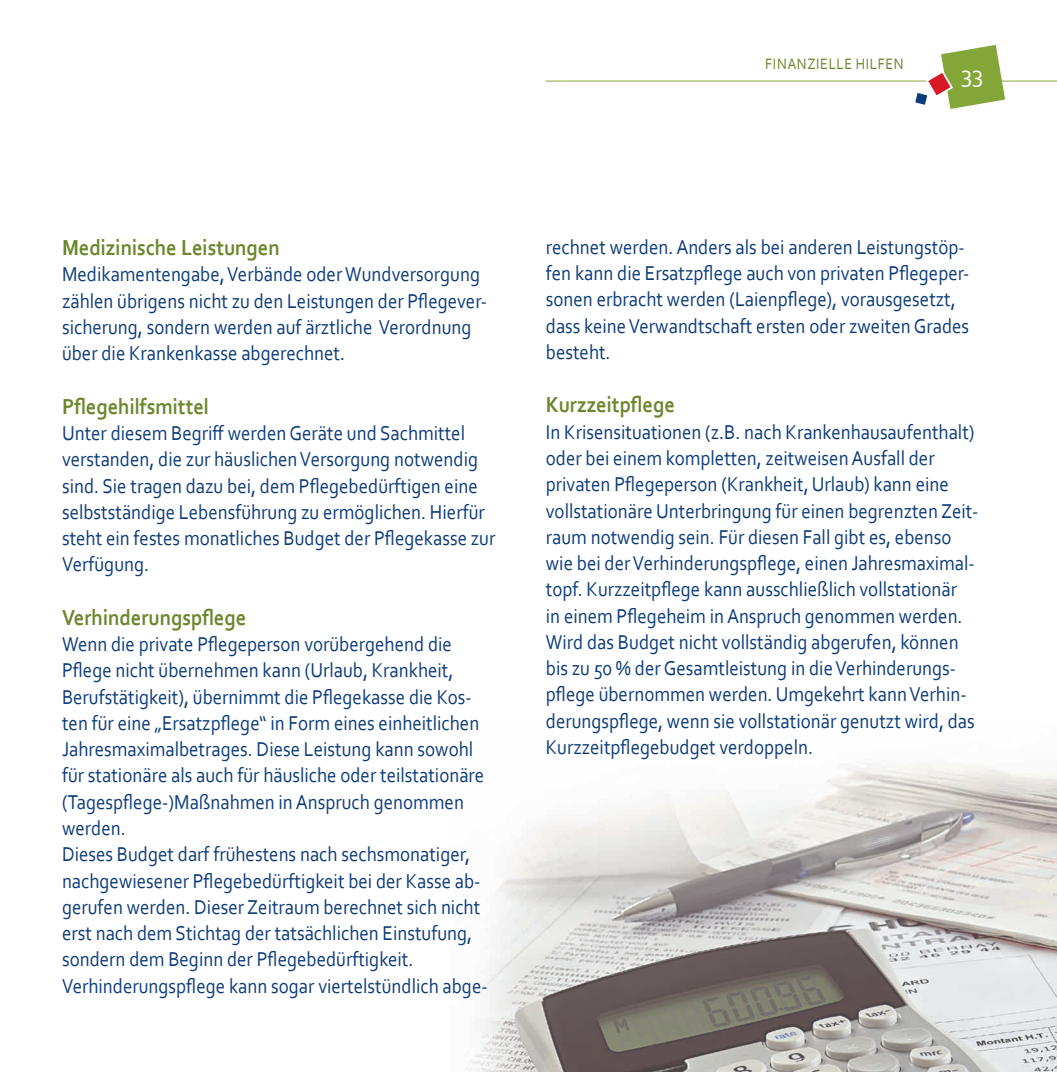
<style>
.page{position:relative;width:1057px;height:1072px;background:#fff}
.page>*{position:absolute;margin:0;border:0;box-sizing:border-box;transform-origin:0 0}
.t1{font:24.5px "Corbel";color:#fff}
.t2{font:700 22.75px "Corbel";color:#6c872d;scale:.9 1}
.t3{font:21px/26.2px "Corbel";color:#0c3b79;scale:.9 1}
.t4{font:15.75px "Corbel";letter-spacing:.04em;color:#6c872d;scale:.9 1}
</style>
<div class="page">
<img style="left:466px;top:763px;width:591px;height:308px">
<hr style="left:546px;top:81px;width:511px;height:1px;background:#84a639">
<svg style="left:912px;top:45px;width:93px;height:64px"></svg>
<p class="t4" style="left:765px;top:54px;width:155px">FINANZIELLE HILFEN</p>
<p class="t1" style="left:961px;top:58px;width:24px">33</p>
<p class="t2" style="left:62px;top:233px;width:243px">Medizinische Leistungen</p>
<p class="t3" style="left:62px;top:261px;width:473px">Medikamentengabe, Verbände oder Wundversorgung zählen übrigens nicht zu den Leistungen der Pflegever&shy;sicherung, sondern werden auf ärztliche Verordnung über die Krankenkasse abgerechnet.</p>
<p class="t2" style="left:62px;top:392px;width:165px">Pflegehilfsmittel</p>
<p class="t3" style="left:62px;top:419px;width:483px">Unter diesem Begriff werden Geräte und Sachmittel verstanden, die zur häuslichen Versorgung notwendig sind. Sie tragen dazu bei, dem Pflegebedürftigen eine selbstständige Lebensführung zu ermöglichen. Hierfür steht ein festes monatliches Budget der Pflegekasse zur Verfügung.</p>
<p class="t2" style="left:62px;top:603px;width:206px">Verhinderungspflege</p>
<p class="t3" style="left:62px;top:630px;width:474px">Wenn die private Pflegeperson vorübergehend die Pflege nicht übernehmen kann (Urlaub, Krankheit, Berufstätigkeit), übernimmt die Pflegekasse die Kos&shy;ten für eine „Ersatzpflege“ in Form eines einheitlichen Jahresmaximalbetrages. Diese Leistung kann sowohl für stationäre als auch für häusliche oder teilstationäre (Tagespflege-)Maßnahmen in Anspruch genommen werden.<br>Dieses Budget darf frühestens nach sechsmonatiger, nachgewiesener Pflegebedürftigkeit bei der Kasse ab&shy;gerufen werden. Dieser Zeitraum berechnet sich nicht erst nach dem Stichtag der tatsächlichen Einstufung, sondern dem Beginn der Pflegebedürftigkeit.<br>Verhinderungspflege kann sogar viertelstündlich abge-</p>
<p class="t3" style="left:546px;top:233px;width:472px">rechnet werden. Anders als bei anderen Leistungstöp&shy;fen kann die Ersatzpflege auch von privaten Pflegeper&shy;sonen erbracht werden (Laienpflege), vorausgesetzt, dass keine Verwandtschaft ersten oder zweiten Grades besteht.</p>
<p class="t2" style="left:546px;top:391px;width:145px">Kurzzeitpflege</p>
<p class="t3" style="left:546px;top:418px;width:482px">In Krisensituationen (z.B. nach Krankenhausaufenthalt) oder bei einem kompletten, zeitweisen Ausfall der privaten Pflegeperson (Krankheit, Urlaub) kann eine vollstationäre Unterbringung für einen begrenzten Zeit&shy;raum notwendig sein. Für diesen Fall gibt es, ebenso wie bei der Verhinderungspflege, einen Jahresmaximal&shy;topf. Kurzzeitpflege kann ausschließlich vollstationär<br>in einem Pflegeheim in Anspruch genommen werden.<br>Wird das Budget nicht vollständig abgerufen, können bis zu 50 % der Gesamtleistung in die Verhinderungs&shy;pflege übernommen werden. Umgekehrt kann Verhin&shy;derungspflege, wenn sie vollstationär genutzt wird, das Kurzzeitpflegebudget verdoppeln.</p>
</div>
